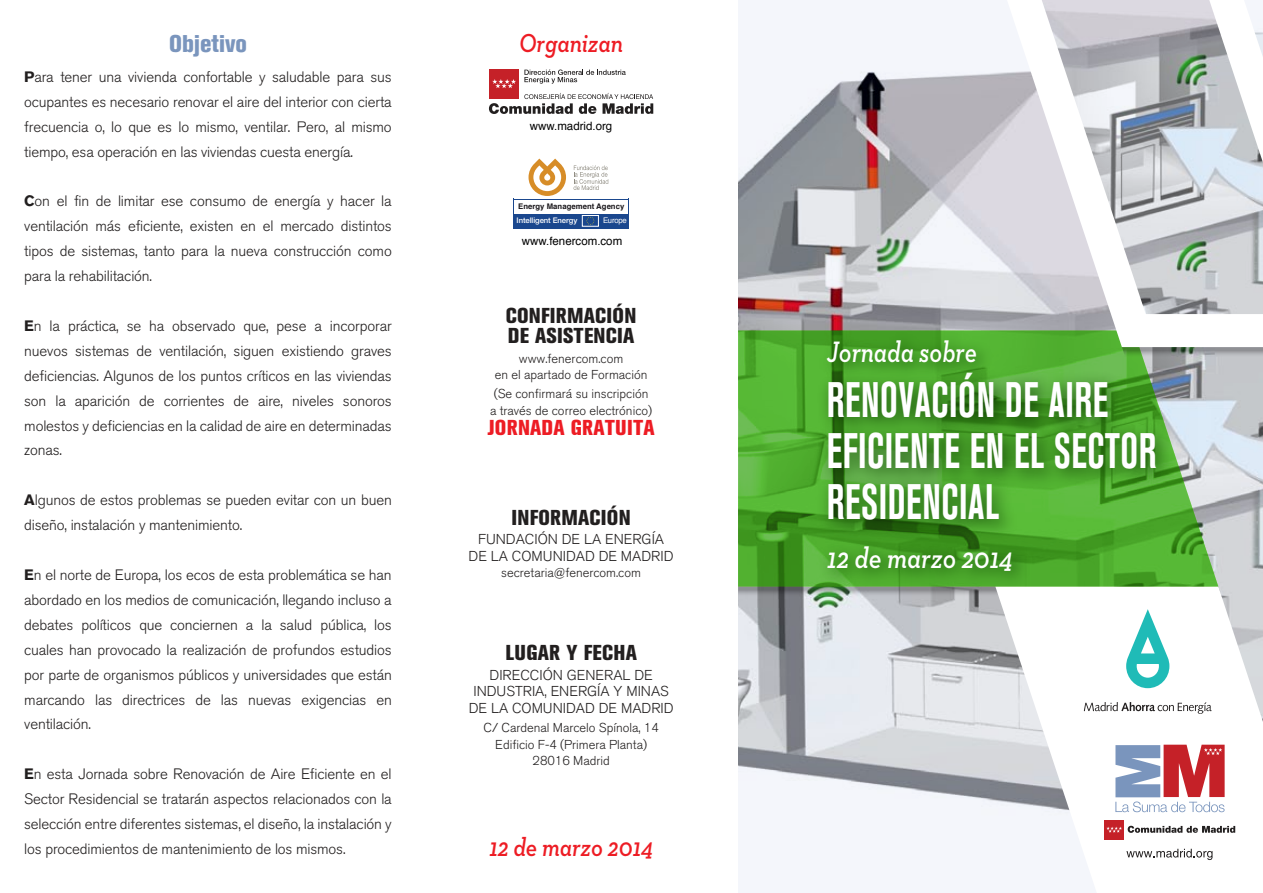
<style>
.page{position:relative;width:1263px;height:893px;background:#fff}
.page>*{position:absolute;margin:0;border:0;box-sizing:border-box;transform-origin:0 0}
.t1{font:49.35px/51px "Akzidenz Grotesk BQ Bd Cnd Alt";letter-spacing:.02em;color:#fff;scale:.75 1}
.t2{font:italic 600 30px "Neutraface Slab Text";color:#fff;scale:.85 1}
.t3{font:italic 600 30px "Neutraface Slab Text";color:#fff;scale:.81 1}
.t4{font:italic 600 26.4px "Neutraface Slab Text";color:#ed1c24;scale:.85 1}
.t5{font:800 condensed 24px "Akzidenz Grotesk BQ";color:#7a95bd}
.t6{font:800 condensed 21.3px/20px "Akzidenz Grotesk BQ";letter-spacing:.01em;color:#221f1f}
.t7{font:800 condensed 21.3px "Akzidenz Grotesk BQ";letter-spacing:.01em;color:#ed1c24}
.t8{font:300 15px/24.9px "Akzidenz Grotesk BQ";letter-spacing:-.01em;color:#221f1f;text-align:justify}
.t9{font:14.25px/16.5px "Akzidenz Grotesk BQ Light SC";color:#221f1f;text-align:center}
.t10{font:300 12.9px/16.5px "Akzidenz Grotesk BQ";color:#221f1f;text-align:center}
.t11{font:11.55px "Helvetica";color:#000}
.t12{font:700 7.8px/14.2px "Helvetica";letter-spacing:.005em;color:#1a171b}
.t13{font:7.8px "Helvetica";letter-spacing:-.03em;color:#fff}
.s1{font-weight:700}
.s2{font-family:"Helvetica Neue LT Std";font-weight:500;color:#fff}
</style>
<div class="page">
<svg style="left:489px;top:69px;width:164px;height:45px"></svg>
<svg style="left:528px;top:159px;width:38px;height:37px"></svg>
<svg style="left:573px;top:165px;width:35px;height:25px"></svg>
<div style="left:514px;top:214px;width:115px;height:15px;background:#1a478e"></div>
<hr style="left:514px;top:199px;width:1px;height:30px;background:#1a478e">
<hr style="left:628px;top:199px;width:1px;height:30px;background:#1a478e">
<hr style="left:514px;top:199px;width:115px;height:1px;background:#1a478e">
<div style="left:582px;top:215px;width:17px;height:11px;background:#1a478e;border:1px solid #fff"></div>
<svg style="left:586px;top:217px;width:8px;height:8px"></svg>
<svg style="left:738px;top:0;width:525px;height:893px"></svg>
<svg style="left:738px;top:586px;width:257px;height:16px"></svg>
<svg style="left:995px;top:586px;width:268px;height:307px"></svg>
<svg style="left:1126px;top:849px;width:86px;height:11px"></svg>
<svg style="left:1115px;top:745px;width:109px;height:67px"></svg>
<div style="left:1104px;top:820px;width:20px;height:19px;background:#c52128"></div>
<svg style="left:1106px;top:827px;width:16px;height:6px"></svg>
<svg style="left:1128px;top:826px;width:107px;height:7px"></svg>
<svg style="left:1126px;top:609px;width:43px;height:79px"></svg>
<svg style="left:1084px;top:702px;width:128px;height:12px"></svg>
<svg style="left:738px;top:331px;width:480px;height:255px;background:#66b24e"></svg>
<svg style="left:975px;top:0;width:288px;height:364px"></svg>
<img style="left:812px;top:557px;width:225px;height:44px">
<img style="left:810px;top:356px;width:374px;height:201px">
<img style="left:812px;top:322px;width:189px;height:73px">
<p class="t5" style="left:169px;top:30px;width:79px">Objetivo</p>
<p class="t8" style="left:24px;top:65px;width:369px"><span class="s1">P</span>ara tener una vivienda confortable y saludable para sus ocupantes es necesario renovar el aire del interior con cierta frecuencia o, lo que es lo mismo, ventilar. Pero, al mismo tiempo, esa operación en las viviendas cuesta energía.</p>
<p class="t8" style="left:24px;top:189px;width:369px"><span class="s1">C</span>on el fin de limitar ese consumo de energía y hacer la ventilación más eficiente, existen en el mercado distintos tipos de sistemas, tanto para la nueva construcción como para la rehabilitación.</p>
<p class="t8" style="left:24px;top:314px;width:369px"><span class="s1">E</span>n la práctica, se ha observado que, pese a incorporar nuevos sistemas de ventilación, siguen existiendo graves deficiencias. Algunos de los puntos críticos en las viviendas son la aparición de corrientes de aire, niveles sonoros molestos y deficiencias en la calidad de aire en determinadas zonas.</p>
<p class="t8" style="left:24px;top:488px;width:369px"><span class="s1">A</span>lgunos de estos problemas se pueden evitar con un buen diseño, instalación y mantenimiento.</p>
<p class="t8" style="left:24px;top:563px;width:369px"><span class="s1">E</span>n el norte de Europa, los ecos de esta problemática se han abordado en los medios de comunicación, llegando incluso a debates políticos que conciernen a la salud pública, los cuales han provocado la realización de profundos estudios por parte de organismos públicos y universidades que están marcando las directrices de las nuevas exigencias en ventilación.</p>
<p class="t8" style="left:24px;top:762px;width:369px"><span class="s1">E</span>n esta Jornada sobre Renovación de Aire Eficiente en el Sector Residencial se tratarán aspectos relacionados con la selección entre diferentes sistemas, el diseño, la instalación y los procedimientos de mantenimiento de los mismos.</p>
<p class="t4" style="left:519px;top:27px;width:124px">Organizan</p>
<p class="t11" style="left:530px;top:117px;width:84px">www.madrid.org</p>
<p class="t12" style="left:517px;top:199px;width:109px">Energy Management Agency<br><span class="s2">Intelligent Energy</span></p>
<p class="t13" style="left:603px;top:214px;width:25px">Europe</p>
<p class="t11" style="left:522px;top:232px;width:102px">www.fenercom.com</p>
<p class="t6" style="left:506px;top:306px;width:132px">CONFIRMACIÓN<br>DE ASISTENCIA</p>
<p class="t10" style="left:495px;top:350px;width:154px">www.fenercom.com<br>en el apartado de Formación</p>
<p class="t10" style="left:490px;top:386px;width:164px;text-align:left">(Se confirmará su inscripción a través de correo electrónico)</p>
<p class="t7" style="left:487px;top:415px;width:169px">JORNADA GRATUITA</p>
<p class="t6" style="left:511px;top:508px;width:121px">INFORMACIÓN</p>
<p class="t9" style="left:469px;top:531px;width:206px">FUNDACIÓN DE LA ENERGÍA<br>DE LA COMUNIDAD DE MADRID</p>
<p class="t10" style="left:501px;top:565px;width:141px">secretaria@fenercom.com</p>
<p class="t6" style="left:505px;top:643px;width:133px">LUGAR Y FECHA</p>
<p class="t9" style="left:469px;top:667px;width:206px">DIRECCIÓN GENERAL DE<br>INDUSTRIA, ENERGÍA Y MINAS<br>DE LA COMUNIDAD DE MADRID</p>
<p class="t10" style="left:483px;top:720px;width:177px">C/ Cardenal Marcelo Spínola, 14<br>Edificio F-4 (Primera Planta)<br>28016 Madrid</p>
<p class="t4" style="left:489px;top:830px;width:194px">12 de marzo 2014</p>
<p class="t3" style="left:827px;top:333px;width:186px">Jornada sobre</p>
<p class="t1" style="left:827px;top:375px;width:441px">RENOVACIÓN DE AIRE<br>EFICIENTE EN EL SECTOR<br>RESIDENCIAL</p>
<p class="t2" style="left:827px;top:539px;width:220px">12 de marzo 2014</p>
</div>
